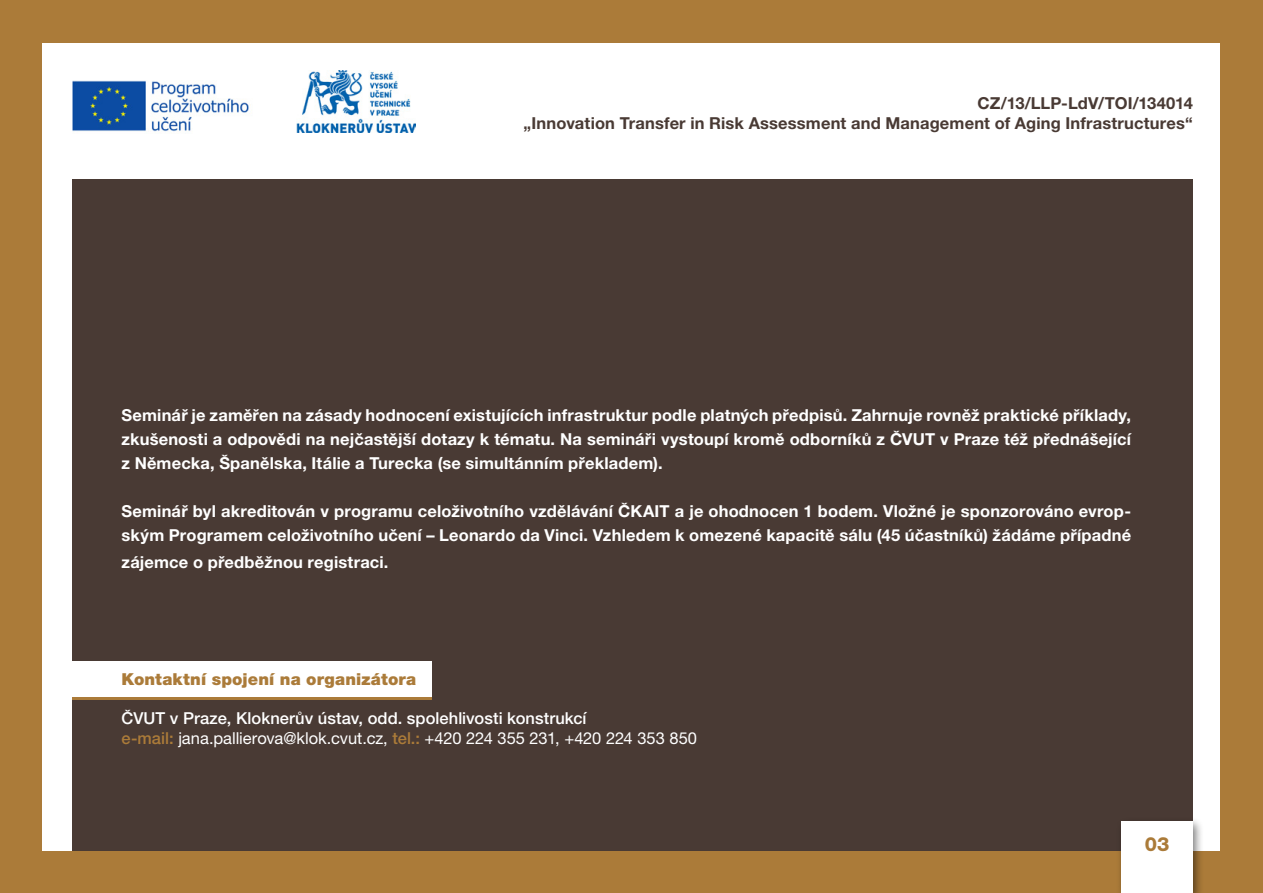
<style>
.page{position:relative;width:1263px;height:893px;background:#ab7b39}
.page>*{position:absolute;margin:0;border:0;box-sizing:border-box;transform-origin:0 0}
.t1{font:800 19.5px "Helvetica Neue CE";color:#ab7b39}
.t2{font:700 16.5px/24px "Helvetica Neue CE";letter-spacing:.01em;color:#fff;text-align:justify}
.t3{font:16.5px/19.5px "Helvetica Neue CE";color:#fff}
.t4{font:700 16.5px/19.8px "Helvetica Neue CE";letter-spacing:.01em;color:#493a34;text-align:right}
.t5{font:900 16.5px "Helvetica Neue CE";letter-spacing:.005em;color:#ab7b39}
.s1{font-weight:500}
.s2{font-weight:500;color:#ab7b39}
</style>
<div class="page">
<div style="left:43px;top:43px;width:1177px;height:807px;background:#fff"></div>
<div style="left:72px;top:179px;width:1121px;height:671px;background:#493a34"></div>
<img style="left:72px;top:80px;width:177px;height:52px">
<img style="left:296px;top:70px;width:119px;height:63px">
<div style="left:1116px;top:816px;width:88px;height:77px;background:#000;opacity:.5"></div>
<div style="left:1121px;top:822px;width:72px;height:71px;background:#fff"></div>
<div style="left:66px;top:661px;width:366px;height:36px;background:#fff"></div>
<hr style="left:72px;top:697px;width:360px;height:2px;background:#ab7b39">
<p class="t4" style="left:524px;top:93px;width:671px">CZ/13/LLP-LdV/TOI/134014<br>„Innovation Transfer in Risk Assessment and Management of Aging Infrastructures“</p>
<p class="t2" style="left:122px;top:403px;width:1011px">Seminář je zaměřen na zásady hodnocení existujících infrastruktur podle platných předpisů. Zahrnuje rovněž praktické příklady, zkušenosti a odpovědi na nejčastější dotazy k tématu. Na semináři vystoupí kromě odborníků z ČVUT v Praze též přednášející z Německa, Španělska, Itálie a Turecka (se simultánním překladem).</p>
<p class="t2" style="left:122px;top:499px;width:1011px">Seminář byl akreditován v programu celoživotního vzdělávání ČKAIT a je ohodnocen 1 bodem. Vložné je sponzorováno evrop&shy;ským Programem celoživotního učení – Leonardo da Vinci. Vzhledem k omezené kapacitě sálu (45 účastníků) žádáme případné</p>
<p class="t2" style="left:122px;top:550px;width:268px">zájemce o předběžnou registraci.</p>
<p class="t5" style="left:122px;top:670px;width:296px">Kontaktní spojení na organizátora</p>
<p class="t3" style="left:122px;top:709px;width:577px"><span class="s1">ČVUT v Praze, Kloknerův ústav, odd. spolehlivosti konstrukcí<br></span><span class="s2">e-mail:</span> jana.pallierova@klok.cvut.cz, <span class="s2">tel.:</span> +420 224 355 231, +420 224 353 850</p>
<p class="t1" style="left:1145px;top:833px;width:26px">03</p>
</div>
